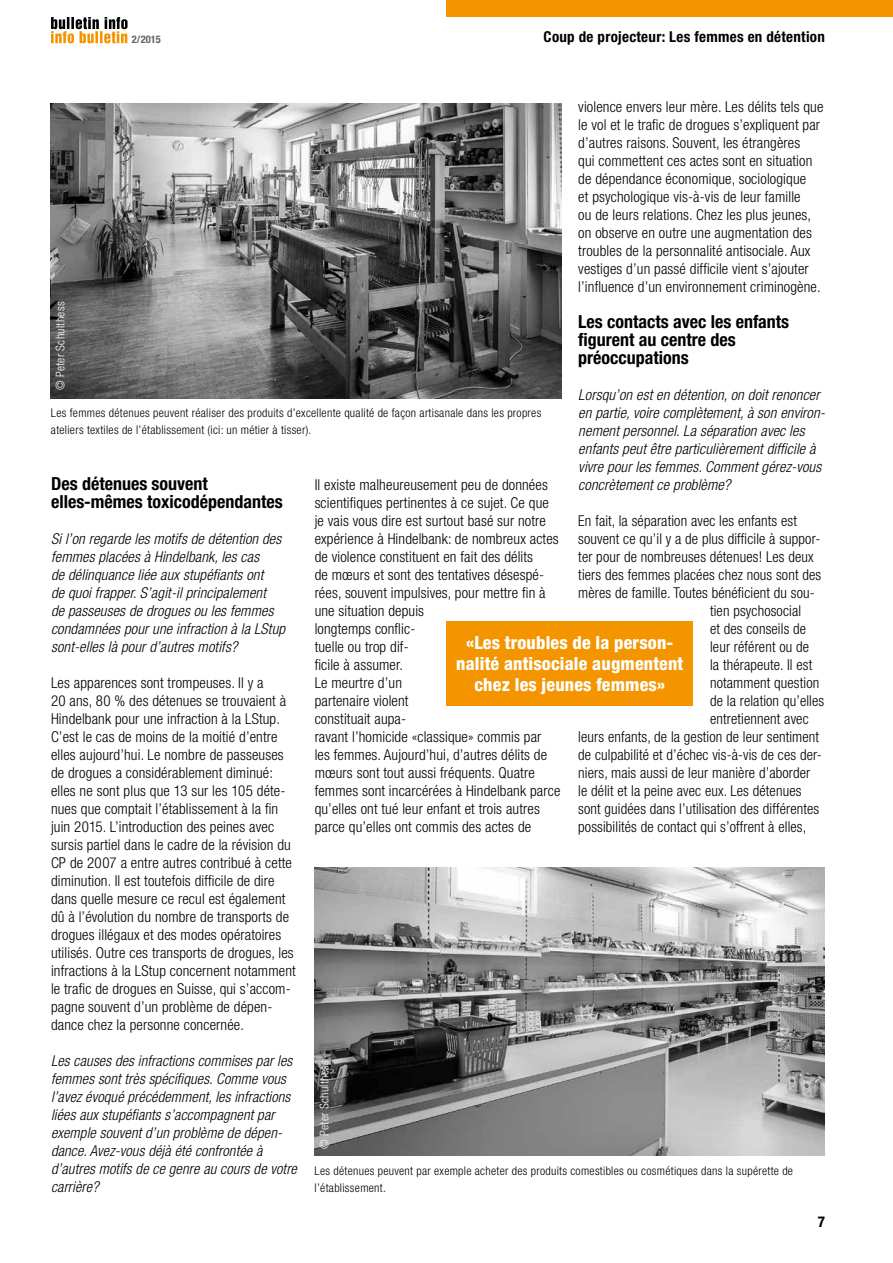
<style>
.page{position:relative;width:893px;height:1263px;background:#fff}
.page>*{position:absolute;margin:0;border:0;box-sizing:border-box;transform-origin:0 0}
.t1{font:700 condensed 18px/18px "Helvetica Neue LT Std";color:#000}
.t2{font:800 condensed 18px/21px "Helvetica Neue LT Std";letter-spacing:.01em;color:#fff;text-align:center}
.t3{font:300 condensed 15px/18px "Helvetica Neue LT Std";letter-spacing:.01em;color:#000}
.t4{font:italic 300 condensed 15px/18px "Helvetica Neue LT Std";letter-spacing:.01em;color:#000}
.t5{font:700 condensed 15px "Helvetica Neue LT Std";letter-spacing:.02em;color:#000}
.t6{font:300 condensed 12px/16.5px "Helvetica Neue LT Std";letter-spacing:.025em;color:#000}
.t7{font:300 condensed 12px "Helvetica Neue LT Std";letter-spacing:.025em;color:#fff}
.t8{font:700 condensed 10.5px "Helvetica Neue LT Std";color:#626261}
</style>
<div class="page">
<div style="left:446px;top:0;width:447px;height:17px;background:#f49500"></div>
<svg style="left:51px;top:17px;width:77px;height:26px"></svg>
<img style="left:51px;top:103px;width:510px;height:295px">
<img style="left:315px;top:868px;width:510px;height:287px">
<div style="left:446px;top:621px;width:247px;height:85px;background:#f49500"></div>
<p class="t8" style="left:132px;top:33px;width:31px">2/2015</p>
<p class="t5" style="left:544px;top:27px;width:283px">Coup de projecteur: Les femmes en détention</p>
<p class="t3" style="left:578px;top:97px;width:247px">violence envers leur mère. Les délits tels que le vol et le trafic de drogues s’expliquent par d’autres raisons. Souvent, les étrangères<br>qui commettent ces actes sont en situation de dépendance économique, sociologique<br>et psychologique vis-à-vis de leur famille<br>ou de leurs relations. Chez les plus jeunes, on observe en outre une augmentation des troubles de la personnalité antisociale. Aux vestiges d’un passé difficile vient s’ajouter l’influence d’un environnement criminogène.</p>
<p class="t1" style="left:578px;top:312px;width:212px">Les contacts avec les enfants figurent au centre des préoccupations</p>
<p class="t4" style="left:578px;top:386px;width:248px">Lorsqu’on est en détention, on doit renoncer en partie, voire complètement, à son environ&shy;nement personnel. La séparation avec les enfants peut être particulièrement difficile à vivre pour les femmes. Comment gérez-vous concrètement ce problème?</p>
<p class="t3" style="left:578px;top:511px;width:220px">En fait, la séparation avec les enfants est</p>
<p class="t3" style="left:578px;top:529px;width:243px">souvent ce qu’il y a de plus difficile à suppor-</p>
<p class="t3" style="left:578px;top:547px;width:237px">ter pour de nombreuses détenues! Les deux</p>
<p class="t3" style="left:578px;top:565px;width:244px">tiers des femmes placées chez nous sont des</p>
<p class="t3" style="left:578px;top:583px;width:238px">mères de famille. Toutes bénéficient du sou-</p>
<p class="t3" style="left:710px;top:601px;width:93px">tien psychosocial</p>
<p class="t3" style="left:710px;top:619px;width:98px">et des conseils de</p>
<p class="t3" style="left:710px;top:637px;width:100px">leur référent ou de</p>
<p class="t3" style="left:710px;top:655px;width:104px">la thérapeute. Il est</p>
<p class="t3" style="left:710px;top:673px;width:111px">notamment question</p>
<p class="t3" style="left:710px;top:691px;width:116px">de la relation qu’elles</p>
<p class="t3" style="left:710px;top:709px;width:100px">entretiennent avec</p>
<p class="t3" style="left:578px;top:727px;width:242px">leurs enfants, de la gestion de leur sentiment</p>
<p class="t3" style="left:578px;top:745px;width:245px">de culpabilité et d’échec vis-à-vis de ces der-</p>
<p class="t3" style="left:578px;top:763px;width:233px">niers, mais aussi de leur manière d’aborder</p>
<p class="t3" style="left:578px;top:781px;width:225px">le délit et la peine avec eux. Les détenues</p>
<p class="t3" style="left:578px;top:799px;width:242px">sont guidées dans l’utilisation des différentes</p>
<p class="t3" style="left:578px;top:817px;width:229px">possibilités de contact qui s’offrent à elles,</p>
<p class="t7" style="left:54px;top:390px;width:90px;rotate:-90deg">© Peter Schulthess</p>
<p class="t6" style="left:51px;top:405px;width:492px">Les femmes détenues peuvent réaliser des produits d’excellente qualité de façon artisanale dans les propres ateliers textiles de l’établissement (ici: un métier à tisser).</p>
<p class="t1" style="left:51px;top:474px;width:233px">Des détenues souvent elles-mêmes toxicodépendantes</p>
<p class="t4" style="left:51px;top:530px;width:236px">Si l’on regarde les motifs de détention des femmes placées à Hindelbank, les cas<br>de délinquance liée aux stupéfiants ont<br>de quoi frapper. S’agit-il principalement<br>de passeuses de drogues ou les femmes condamnées pour une infraction à la LStup sont-elles là pour d’autres motifs?</p>
<p class="t3" style="left:51px;top:673px;width:246px">Les apparences sont trompeuses. Il y a<br>20 ans, 80 % des détenues se trouvaient à Hindelbank pour une infraction à la LStup.<br>C’est le cas de moins de la moitié d’entre elles aujourd’hui. Le nombre de passeuses de drogues a considérablement diminué: elles ne sont plus que 13 sur les 105 déte&shy;nues que comptait l’établissement à la fin juin 2015. L’introduction des peines avec sursis partiel dans le cadre de la révision du CP de 2007 a entre autres contribué à cette diminution. Il est toutefois difficile de dire dans quelle mesure ce recul est également dû à l’évolution du nombre de transports de drogues illégaux et des modes opératoires utilisés. Outre ces transports de drogues, les infractions à la LStup concernent notamment le trafic de drogues en Suisse, qui s’accom&shy;pagne souvent d’un problème de dépen&shy;dance chez la personne concernée.</p>
<p class="t4" style="left:51px;top:1052px;width:247px">Les causes des infractions commises par les femmes sont très spécifiques. Comme vous l’avez évoqué précédemment, les infractions liées aux stupéfiants s’accompagnent par exemple souvent d’un problème de dépen&shy;dance. Avez-vous déjà été confrontée à d’autres motifs de ce genre au cours de votre carrière?</p>
<p class="t3" style="left:315px;top:475px;width:247px">Il existe malheureusement peu de données scientifiques pertinentes à ce sujet. Ce que je vais vous dire est surtout basé sur notre expérience à Hindelbank: de nombreux actes de violence constituent en fait des délits<br>de mœurs et sont des tentatives désespé&shy;rées, souvent impulsives, pour mettre fin à une situation depuis<br>longtemps conflic-<br>tuelle ou trop dif-<br>ficile à assumer.<br>Le meurtre d’un<br>partenaire violent<br>constituait aupa-<br>ravant l’homicide «classique» commis par les femmes. Aujourd’hui, d’autres délits de mœurs sont tout aussi fréquents. Quatre femmes sont incarcérées à Hindelbank parce qu’elles ont tué leur enfant et trois autres parce qu’elles ont commis des actes de</p>
<p class="t2" style="left:456px;top:631px;width:229px">«Les troubles de la person&shy;nalité antisociale augmentent chez les jeunes femmes»</p>
<p class="t7" style="left:317px;top:1149px;width:90px;rotate:-90deg">© Peter Schulthess</p>
<p class="t6" style="left:315px;top:1163px;width:480px">Les détenues peuvent par exemple acheter des produits comestibles ou cosmétiques dans la supérette de l’établissement.</p>
<p class="t5" style="left:818px;top:1212px;width:9px">7</p>
</div>
